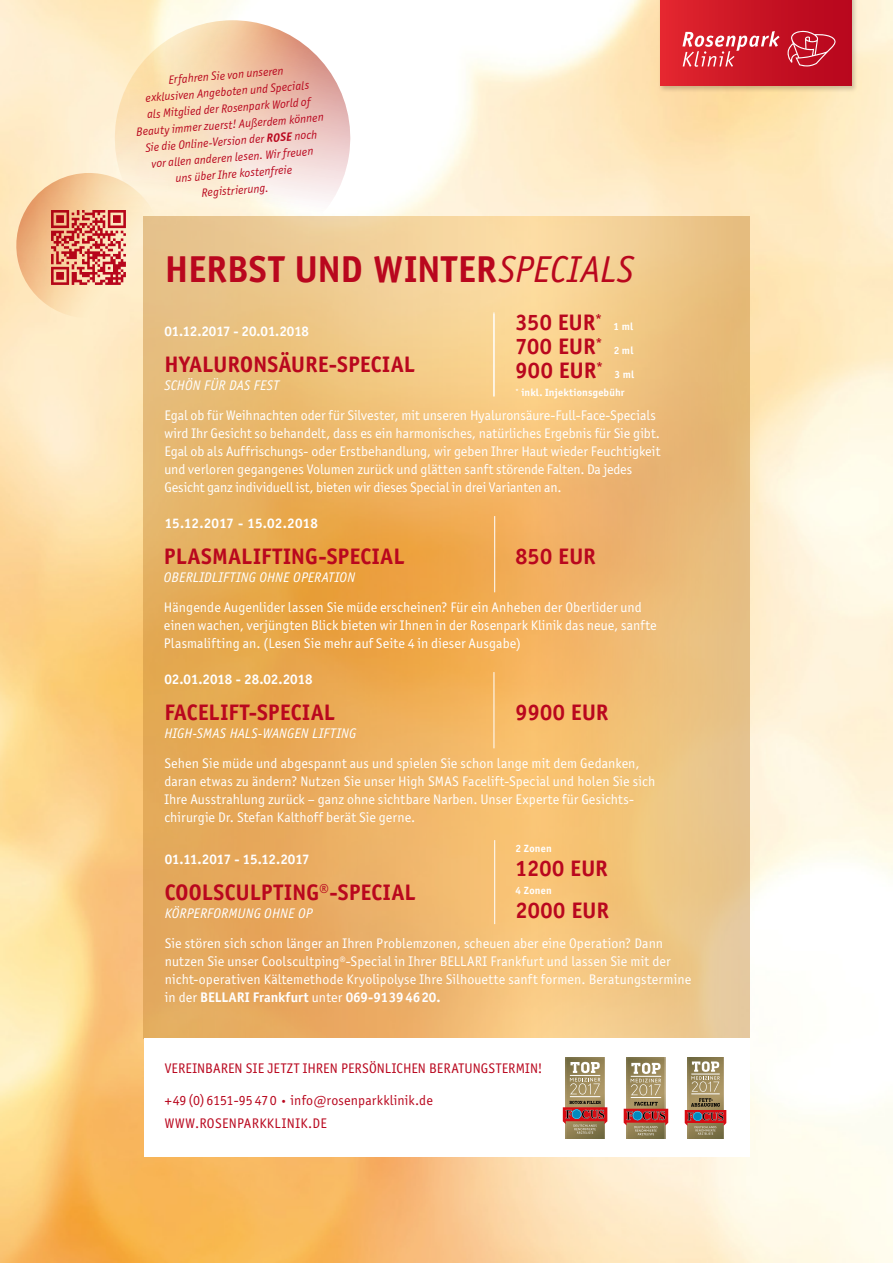
<style>
.page{position:relative;width:893px;height:1263px;background:#fff}
.page>*{position:absolute;margin:0;border:0;box-sizing:border-box;transform-origin:0 0}
.t1{font:700 37.5px "Officina San ITC";color:#b9071e}
.t2{font:italic 37.5px "Officina San ITC";color:#b9071e}
.t3{font:700 22.5px/24px "Officina San ITC";letter-spacing:.01em;color:#b9071e;text-align:justify}
.t4{font:13.95px/18px "Officina San ITC";letter-spacing:.01em;color:#fff}
.t5{font:13.95px/22.2px "Officina San ITC";letter-spacing:.01em;color:#b9071e}
.t6{font:italic 13.95px "Officina San ITC";letter-spacing:.015em;color:#fff}
.t7{font:700 13.95px "Officina San ITC";color:#fff}
.t8{font:italic 12px/16.5px "Officina San ITC";color:#b9071e;text-align:center}
.t9{font:700 10.5px/18px "Officina San ITC";letter-spacing:.02em;color:#fff}
.s1{font-weight:700}
.s2{font-size:10.5px;color:#fff}
.s3{font-size:10.5px}
</style>
<div class="page">
<img style="left:0;top:0;width:893px;height:1263px">
<img style="left:106px;top:20px;width:253px;height:196px">
<img style="left:6px;top:173px;width:165px;height:155px">
<div style="left:658px;top:0;width:200px;height:92px;background:#000;opacity:.2"></div>
<div style="left:660px;top:0;width:191px;height:86px;background:linear-gradient(to right,#e2262e,#b4051c)"></div>
<svg style="left:682px;top:31px;width:97px;height:36px"></svg>
<svg style="left:787px;top:31px;width:49px;height:35px"></svg>
<svg style="left:144px;top:216px;width:605px;height:822px"></svg>
<hr style="left:494px;top:312px;width:1px;height:84px;background:#fff">
<hr style="left:494px;top:672px;width:1px;height:76px;background:#fff">
<div style="left:144px;top:1038px;width:605px;height:119px;background:#fff"></div>
<img style="left:566px;top:1057px;width:38px;height:81px">
<hr style="left:570px;top:1096px;width:30px;height:1px;background:#fff">
<svg style="left:570px;top:1062px;width:30px;height:32px"></svg>
<svg style="left:563px;top:1101px;width:44px;height:33px"></svg>
<img style="left:627px;top:1057px;width:38px;height:81px">
<hr style="left:631px;top:1097px;width:30px;height:1px;background:#fff">
<svg style="left:624px;top:1102px;width:44px;height:33px"></svg>
<svg style="left:631px;top:1063px;width:30px;height:32px"></svg>
<img style="left:687px;top:1057px;width:37px;height:81px">
<svg style="left:685px;top:1061px;width:41px;height:74px"></svg>
<hr style="left:494px;top:840px;width:1px;height:84px;background:#fff">
<hr style="left:494px;top:516px;width:1px;height:76px;background:#fff">
<p class="t8" style="left:131px;top:75px;width:190px;rotate:-5deg">ERFAHREN SIE VON UNSEREN<br>EXKLUSIVEN ANGEBOTEN UND SPECIALS<br>ALS MITGLIED DER ROSENPARK WORLD OF<br>BEAUTY IMMER ZUERST! AUßERDEM KÖNNEN<br>SIE DIE ONLINE-VERSION DER <span class="s1">ROSE</span> NOCH<br>VOR ALLEN ANDEREN LESEN. WIR FREUEN<br>UNS ÜBER IHRE KOSTENFREIE<br>REGISTRIERUNG.</p>
<h1 class="t1" style="left:165px;top:246px;width:44px">HERBST</h1>
<h1 class="t1" style="left:295px;top:246px;width:23px">UND</h1>
<h1 class="t1" style="left:374px;top:246px;width:50px">WINTER</h1>
<h1 class="t2" style="left:499px;top:249px;width:136px">SPECIALS</h1>
<h2 class="t3" style="left:516px;top:310px;width:119px">350 EUR<sup>*</sup> <span class="s2">1 ML </span>700 EUR<sup>*</sup> <span class="s2">2 ML </span>900 EUR<sup>*</sup></h2>
<p class="t7" style="left:164px;top:323px;width:146px">01.12.2017 - 20.01.2018</p>
<h2 class="t3" style="left:164px;top:352px;width:39px">HYALURONSÄURE</h2>
<h2 class="t3" style="left:329px;top:352px;width:43px">-SPECIAL</h2>
<p class="t6" style="left:164px;top:378px;width:73px">SCHÖN FÜR DAS</p>
<p class="t6" style="left:254px;top:378px;width:26px">FES T</p>
<p class="t4" style="left:164px;top:406px;width:498px">Egal ob für Weihnachten oder für Silvester, mit unseren Hyaluronsäure-Full-Face-Specials wird Ihr Gesicht so behandelt, dass es ein harmonisches, natürliches Ergebnis für Sie gibt.<br>Egal ob als Auffrischungs- oder Erstbehandlung, wir geben Ihrer Haut wieder Feuchtigkeit und verloren gegangenes Volumen zurück und glätten sanft störende Falten. Da jedes Gesicht ganz individuell ist, bieten wir dieses Special in drei Varianten an.</p>
<p class="t9" style="left:516px;top:365px;width:120px;text-indent:99px">3 ML <sup>*</sup> INKL. INJEKTIONSGEBÜHR</p>
<p class="t7" style="left:165px;top:515px;width:155px">15.12.2017 - 15.02.2018</p>
<h2 class="t3" style="left:164px;top:544px;width:13px">PLASMALIFTING</h2>
<h2 class="t3" style="left:318px;top:544px;width:43px">-SPECIAL</h2>
<p class="t6" style="left:164px;top:570px;width:112px">OBERLIDLIFTING OHNE</p>
<p class="t6" style="left:293px;top:570px;width:8px">OPERA</p>
<p class="t6" style="left:329px;top:570px;width:27px">TION</p>
<p class="t4" style="left:164px;top:598px;width:494px">Hängende Augenlider lassen Sie müde erscheinen? Für ein Anheben der Oberlider und einen wachen, verjüngten Blick bieten wir Ihnen in der Rosenpark Klinik das neue, sanfte<br>Plasmalifting an. (Lesen Sie mehr auf Seite 4 in dieser Ausgabe)</p>
<h2 class="t3" style="left:516px;top:544px;width:68px">850 EUR</h2>
<p class="t7" style="left:164px;top:671px;width:150px">02.01.2018 - 28.02.2018</p>
<h2 class="t3" style="left:164px;top:700px;width:22px">FACELIFT</h2>
<h2 class="t3" style="left:249px;top:700px;width:43px">-SPECIAL</h2>
<p class="t6" style="left:164px;top:726px;width:48px">HIGH -SMAS</p>
<p class="t6" style="left:230px;top:726px;width:51px">HALS -WANGEN</p>
<p class="t6" style="left:312px;top:726px;width:33px">LIFTING</p>
<p class="t4" style="left:164px;top:754px;width:492px">Sehen Sie müde und abgespannt aus und spielen Sie schon lange mit dem Gedanken, daran etwas zu ändern? N utzen Sie unser High Smas Facelift-Special und holen Sie sich Ihre Ausstrahlung zurück – ganz ohne sichtbare Narben. Unser Experte für Gesichts&shy;chirurgie Dr. Stefan Kalthoff berät Sie gerne.</p>
<h2 class="t3" style="left:516px;top:700px;width:80px">9900 EUR</h2>
<p class="t9" style="left:516px;top:839px;width:38px">2 ZONEN</p>
<h2 class="t3" style="left:516px;top:856px;width:94px">1200 EUR</h2>
<p class="t9" style="left:516px;top:881px;width:38px">4 ZONEN</p>
<h2 class="t3" style="left:516px;top:898px;width:95px">2000 EUR</h2>
<p class="t7" style="left:165px;top:851px;width:146px">01.11.2017 - 15.12.2017</p>
<h2 class="t3" style="left:165px;top:880px;width:24px">COOLSCUL</h2>
<h2 class="t3" style="left:261px;top:880px;width:25px">PTING</h2>
<h2 class="t3" style="left:320px;top:880px;width:53px"><sup>®</sup>-SPECIAL</h2>
<p class="t6" style="left:165px;top:906px;width:23px">KÖRPERF</p>
<p class="t6" style="left:213px;top:906px;width:68px">ORMUNG OHNE</p>
<p class="t6" style="left:298px;top:906px;width:16px">OP</p>
<p class="t4" style="left:165px;top:934px;width:500px">Sie stören sich schon länger an Ihren Problemzonen, scheuen aber eine Operation? Dann nutzen Sie unser Coolscultping<sup>®</sup>-Special in Ihrer BELLA</p>
<p class="t4" style="left:165px;top:952px;width:528px;text-indent:310px">RI Frankfurt und lassen Sie mit der nicht-operativen Kältemethode Kryolipolyse Ihre Silhouette sanft formen. Beratungstermine in der <span class="s1">BELLARI FRANKFURT</span> unter <span class="s1">069-9139 4620.</span></p>
<p class="t5" style="left:165px;top:1057px;width:379px">Vereinbaren Sie j etzt Ihren persönlich en Beratungstermin!</p>
<p class="t5" style="left:165px;top:1089px;width:269px">+49 (0) 6151-95 470 <span class="s3">•</span> info@rosenparkklinik.de www</p>
<p class="t5" style="left:195px;top:1112px;width:133px">.rosenparkklinik.de</p>
</div>
